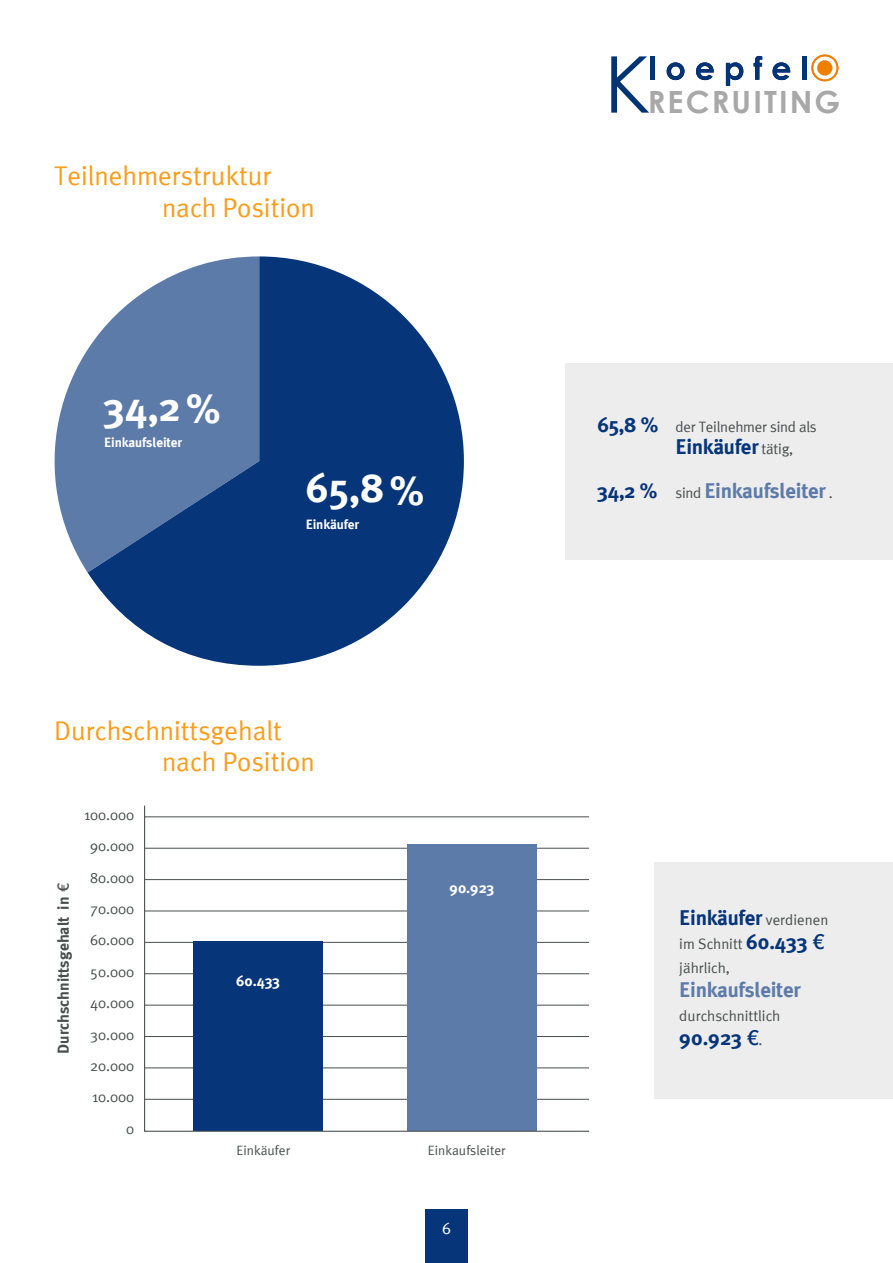
<style>
.page{position:relative;width:893px;height:1263px;background:#fff}
.page>*{position:absolute;margin:0;border:0;box-sizing:border-box;transform-origin:0 0}
.t1{font:700 41.1px "Meta Plus";color:#fff}
.t2{font:700 30.6px "Century Gothic";letter-spacing:.07em;color:#a8a8a8}
.t3{font:27px/31px "Meta Plus Normal";color:#f99d1c}
.t4{font:700 21px/43.8px "Meta Plus";letter-spacing:-.015em;color:#06357a}
.t5{font:700 21px "Meta Plus";letter-spacing:-.015em;color:#5d7ba9}
.t6{font:16.5px "Meta Plus Normal";color:#fff}
.t7{font:700 15.75px "Meta Plus";color:#49504e}
.t8{font:15px/31.3px "Meta Plus Normal";color:#49504e;text-align:right}
.t9{font:700 15px "Meta Plus";color:#fff}
.t10{font:13.5px "Meta Plus Normal";color:#49504e}
.t11{font:700 13.35px "Meta Plus";letter-spacing:-.01em;color:#fff}
.s1{font-family:"Helvetica Neue LT";font-weight:500}
.s2{font-family:"Meta Plus";font-weight:700;font-size:21px;color:#06357a}
.s3{font-family:"Meta Plus Normal";font-weight:400;font-size:15px;color:#49504e}
.s4{color:#5d7ba9}
.s5{font-family:"Helvetica Neue LT";font-weight:500;font-size:21px;color:#06357a}
</style>
<div class="page">
<div style="left:425px;top:1209px;width:43px;height:54px;background:#06357a"></div>
<div style="left:811px;top:54px;width:27px;height:27px;border:2px solid #ee7f00;border-radius:50%"></div>
<svg style="left:611px;top:55px;width:227px;height:58px"></svg>
<hr style="left:802px;top:56px;width:4px;height:24px;background:#023474">
<svg style="left:54px;top:349px;width:34px;height:223px;fill:#5d7ba9"></svg>
<svg style="left:88px;top:256px;width:376px;height:410px;fill:#06357a"></svg>
<div style="left:566px;top:363px;width:327px;height:196px;background:#ededee"></div>
<div style="left:655px;top:862px;width:238px;height:237px;background:#ededee"></div>
<svg style="left:144px;top:805px;width:445px;height:327px"></svg>
<h3 class="t3" style="left:162px;top:160px;width:154px;text-indent:-108px">Teilnehmerstruktur nach Position</h3>
<h1 class="t1" style="left:104px;top:383px;width:118px">34,2%</h1>
<p class="t11" style="left:104px;top:435px;width:80px">Einkaufsleiter</p>
<h1 class="t1" style="left:306px;top:464px;width:120px">65,8%</h1>
<p class="t11" style="left:306px;top:517px;width:55px">Einkäufer</p>
<h3 class="t3" style="left:162px;top:715px;width:154px;text-indent:-108px">Durchschnittsgehalt nach Position</h3>
<p class="t7" style="left:54px;top:1054px;width:172px;rotate:-90deg">Durchschnittsgehalt in <span class="s1">€</span></p>
<p class="t8" style="left:84px;top:799px;width:52px">100.000<br>90.000<br>80.000<br>70.000<br>60.000<br>50.000<br>40.000<br>30.000<br>20.000<br>10.000<br>0</p>
<p class="t9" style="left:236px;top:972px;width:46px">60.433</p>
<p class="t9" style="left:450px;top:879px;width:46px">90.923</p>
<p class="t10" style="left:237px;top:1142px;width:55px">Einkäufer</p>
<p class="t10" style="left:428px;top:1142px;width:79px">Einkaufsleiter</p>
<p class="t6" style="left:442px;top:1218px;width:10px">6</p>
<h2 class="t2" style="left:648px;top:82px;width:194px">RECRUITING</h2>
<p class="t8" style="left:597px;top:411px;width:221px"><span class="s2">65,8 %</span> der Teilnehmer sind als</p>
<h3 class="t4" style="left:597px;top:425px;width:237px;text-indent:78px">Einkäufer <span class="s3">tätig,<br></span>34,2 % <span class="s3">sind</span> <span class="s4">Einkaufsleiter</span> <span class="s3">.</span></h3>
<h3 class="t4" style="left:679px;top:896px;width:150px">Einkäufer <span class="s3">verdienen</span></h3>
<p class="t8" style="left:679px;top:932px;width:146px;line-height:24px;text-align:left">im Schnitt <span class="s2">60.433</span> <span class="s5">€ </span>jährlich,</p>
<h3 class="t5" style="left:679px;top:978px;width:123px">Einkaufsleiter</h3>
<p class="t8" style="left:679px;top:1000px;width:103px">durchschnittlich</p>
<h3 class="t4" style="left:679px;top:1016px;width:85px">90.923 <span class="s1">€</span><span class="s3">.</span></h3>
</div>
